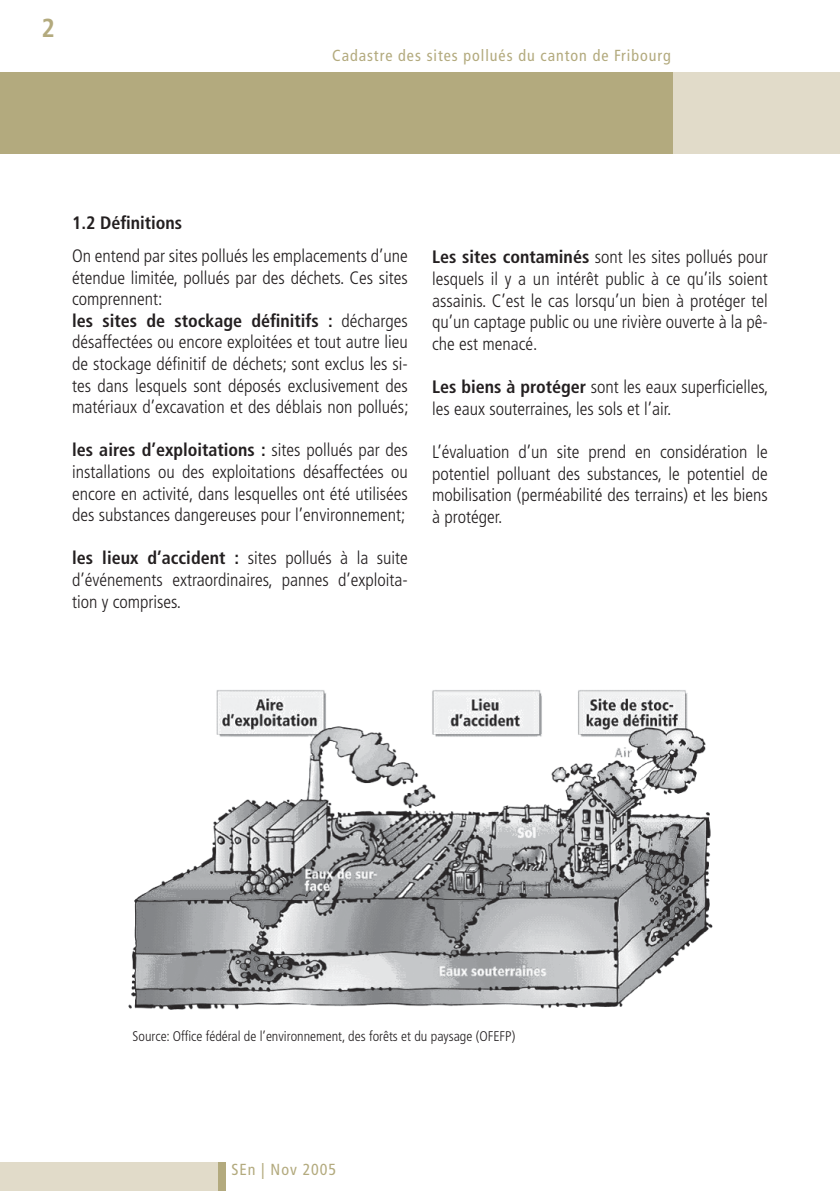
<style>
.page{position:relative;width:840px;height:1191px;background:#fff}
.page>*{position:absolute;margin:0;border:0;box-sizing:border-box;transform-origin:0 0}
.t1{font:700 condensed 26px "Frutiger";color:#b3aa7e}
.t2{font:300 condensed 18px/21.6px "Frutiger";color:#231f20;text-align:justify}
.t3{font:700 condensed 18px "Frutiger";color:#231f20}
.t4{font:condensed 16px "Frutiger";letter-spacing:.06em;color:#b3aa7e}
.t5{font:300 condensed 14px "Frutiger";color:#231f20}
.s1{font-weight:700}
</style>
<div class="page">
<div style="left:0;top:72px;width:673px;height:82px;background:#b3aa7e"></div>
<div style="left:673px;top:72px;width:166px;height:82px;background:#e1dbc9"></div>
<div style="left:0;top:1162px;width:225px;height:29px;background:#e1dbc9"></div>
<div style="left:218px;top:1162px;width:7px;height:29px;background:#b3aa7e"></div>
<img style="left:128px;top:690px;width:585px;height:320px">
<h1 class="t1" style="left:41px;top:17px;width:15px">2</h1>
<p class="t4" style="left:332px;top:49px;width:340px">Cadastre des sites pollués du canton de Fribourg</p>
<p class="t3" style="left:72px;top:215px;width:112px">1.2 Définitions</p>
<p class="t2" style="left:72px;top:246px;width:338px;text-align:left">On entend par sites pollués les emplacements d’une étendue limitée, pollués par des déchets. Ces sites comprennent:<br><span class="s1">les sites de stockage définitifs :</span> décharges désaffectées ou encore exploitées et tout autre lieu de stockage définitif de déchets; sont exclus les si&shy;tes dans lesquels sont déposés exclusivement des matériaux d’excavation et des déblais non pollués;</p>
<p class="t2" style="left:72px;top:441px;width:337px"><span class="s1">les aires d’exploitations :</span> sites pollués par des installations ou des exploitations désaffectées ou encore en activité, dans lesquelles ont été utilisées des substances dangereuses pour l’environnement;</p>
<p class="t2" style="left:72px;top:549px;width:337px"><span class="s1">les lieux d’accident :</span> sites pollués à la suite d’événements extraordinaires, pannes d’exploita&shy;tion y comprises.</p>
<p class="t2" style="left:432px;top:248px;width:337px"><span class="s1">Les sites contaminés</span> sont les sites pollués pour lesquels il y a un intérêt public à ce qu’ils soient assainis. C’est le cas lorsqu’un bien à protéger tel qu’un captage public ou une rivière ouverte à la pê&shy;che est menacé.</p>
<p class="t2" style="left:432px;top:377px;width:338px"><span class="s1">Les biens à protéger</span> sont les eaux superficielles, les eaux souterraines, les sols et l’air.</p>
<p class="t2" style="left:432px;top:442px;width:337px">L’évaluation d’un site prend en considération le potentiel polluant des substances, le potentiel de mobilisation (perméabilité des terrains) et les biens à protéger.</p>
<p class="t5" style="left:132px;top:1030px;width:384px">Source: Office fédéral de l’environnement, des forêts et du paysage (OFEFP)</p>
<p class="t4" style="left:231px;top:1162px;width:106px">SEn | Nov 2005</p>
</div>
